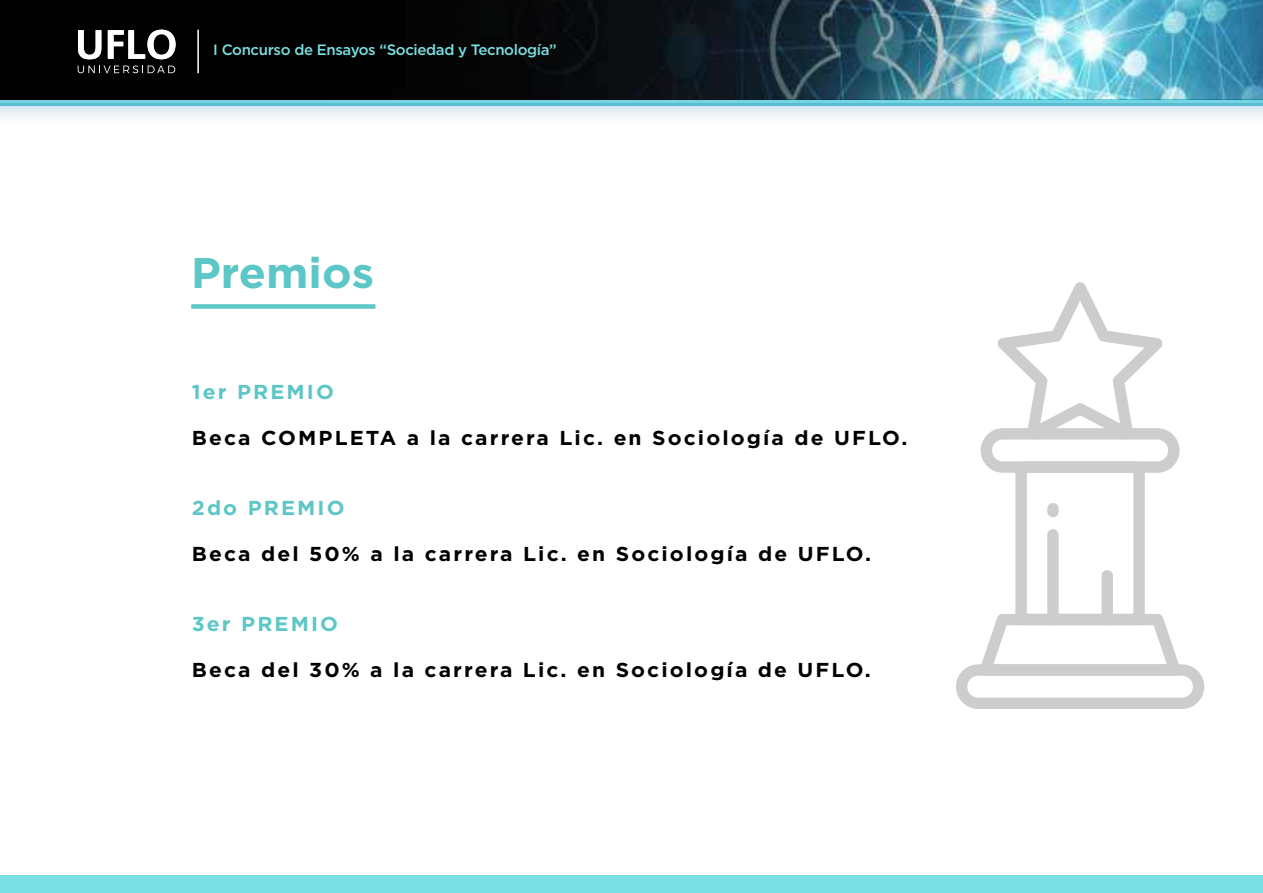
<style>
.page{position:relative;width:1263px;height:893px;background:#fff}
.page>*{position:absolute;margin:0;border:0;box-sizing:border-box;transform-origin:0 0}
.t1{font:700 42.75px "Gotham";color:#5dc6c6;scale:1.04 1}
.t2{font:700 20.1px "Gotham";letter-spacing:.1em;color:#000;scale:1.04 1}
.t3{font:700 20.1px "Gotham";letter-spacing:.1em;color:#5dc6c6;scale:1.04 1}
.t4{font:500 15px "Gotham";letter-spacing:-.025em;color:#7adfe2}
</style>
<div class="page">
<svg style="left:956px;top:282px;width:248px;height:427px"></svg>
<div style="left:1047px;top:529px;width:12px;height:96px;background:#cdcdcd;border-radius:6px"></div>
<div style="left:1101px;top:570px;width:12px;height:55px;background:#cdcdcd;border-radius:6px"></div>
<div style="left:1047px;top:503px;width:12px;height:14px;background:#cdcdcd;border-radius:6px"></div>
<div style="left:191px;top:304px;width:184px;height:5px;background:#5dc6c6"></div>
<div style="left:0;top:876px;width:1263px;height:17px;background:#7adfe2"></div>
<img style="left:0;top:0;width:1263px;height:100px">
<svg style="left:78px;top:30px;width:98px;height:29px"></svg>
<svg style="left:78px;top:66px;width:97px;height:7px"></svg>
<svg style="left:0;top:106px;width:1263px;height:12px"></svg>
<svg style="left:0;top:100px;width:1263px;height:6px;background:#68c7da"></svg>
<hr style="left:197px;top:30px;width:2px;height:43px;background:#fff">
<p class="t4" style="left:213px;top:40px;width:345px">I Concurso de Ensayos “Sociedad y Tecnología”</p>
<h1 class="t1" style="left:191px;top:245px;width:177px">Premios</h1>
<p class="t3" style="left:192px;top:379px;width:138px">1er PREMIO</p>
<p class="t2" style="left:192px;top:425px;width:689px">Beca COMPLETA a la carrera Lic. en Sociología de UFLO.</p>
<p class="t3" style="left:192px;top:494px;width:148px">2do PREMIO</p>
<p class="t2" style="left:192px;top:540px;width:655px">Beca del 50% a la carrera Lic. en Sociología de UFLO.</p>
<p class="t3" style="left:192px;top:610px;width:142px">3er PREMIO</p>
<p class="t2" style="left:192px;top:656px;width:654px">Beca del 30% a la carrera Lic. en Sociología de UFLO.</p>
</div>
